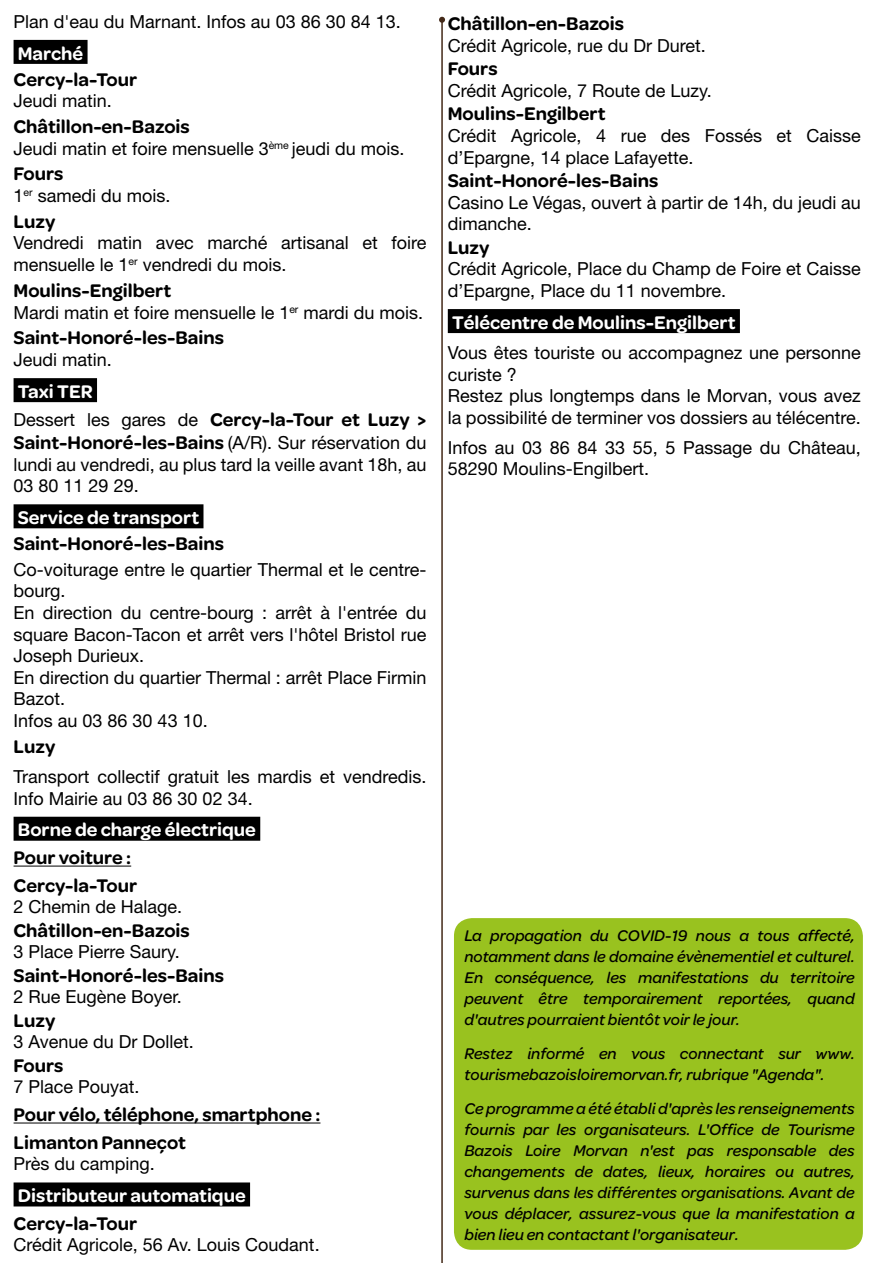
<style>
.page{position:relative;width:893px;height:1263px;background:#fff}
.page>*{position:absolute;margin:0;border:0;box-sizing:border-box;transform-origin:0 0}
.t1{font:600 19.5px/27.6px "Omnes";color:#000}
.t2{font:600 19.5px "Omnes";color:#fff}
.t3{font:18px/21.6px "Helvetica Neue LT Std";color:#000}
.t4{font:italic 500 16.5px/21px "Omnes";color:#000;text-align:justify}
.s1{color:#fff}
.s2{font-family:"Helvetica Neue LT Std";font-weight:400;font-size:18px}
</style>
<div class="page">
<div style="left:14px;top:40px;width:74px;height:24px;background:#000"></div>
<div style="left:14px;top:378px;width:83px;height:24px;background:#000"></div>
<div style="left:14px;top:504px;width:189px;height:24px;background:#000"></div>
<div style="left:14px;top:817px;width:246px;height:24px;background:#000"></div>
<hr style="left:14px;top:865px;width:117px;height:1px;background:#000">
<hr style="left:14px;top:1122px;width:306px;height:1px;background:#000">
<div style="left:14px;top:1182px;width:236px;height:24px;background:#000"></div>
<div style="left:448px;top:309px;width:292px;height:24px;background:#000"></div>
<hr style="left:441px;top:20px;width:2px;height:1243px;background:#432918">
<svg style="left:439px;top:17px;width:6px;height:6px"></svg>
<div style="left:454px;top:918px;width:409px;height:332px;background:#99c21f;border-radius:18px"></div>
<p class="t3" style="left:14px;top:10px;width:389px">Plan d'eau du Marnant. Infos au 03 86 30 84 13.</p>
<p class="t2" style="left:18px;top:39px;width:67px">Marché</p>
<p class="t1" style="left:14px;top:64px;width:125px">Cercy-la-Tour</p>
<p class="t3" style="left:14px;top:90px;width:100px">Jeudi matin.</p>
<p class="t1" style="left:14px;top:112px;width:178px">Châtillon-en-Bazois</p>
<p class="t3" style="left:14px;top:137px;width:392px">Jeudi matin et foire mensuelle 3<sup>ème</sup> jeudi du mois.</p>
<p class="t1" style="left:14px;top:159px;width:51px">Fours</p>
<p class="t3" style="left:14px;top:185px;width:158px">1<sup>er</sup> samedi du mois.</p>
<p class="t1" style="left:14px;top:207px;width:43px">Luzy</p>
<p class="t3" style="left:14px;top:232px;width:414px">Vendredi matin avec marché artisanal et foire mensuelle le 1<sup>er</sup> vendredi du mois.</p>
<p class="t1" style="left:14px;top:276px;width:159px">Moulins-Engilbert</p>
<p class="t3" style="left:14px;top:301px;width:411px">Mardi matin et foire mensuelle le 1<sup>er</sup> mardi du mois.</p>
<p class="t1" style="left:14px;top:323px;width:212px">Saint-Honoré-les-Bains</p>
<p class="t3" style="left:14px;top:349px;width:100px">Jeudi matin.</p>
<p class="t1" style="left:14px;top:377px;width:414px"><span class="s1">Taxi TER<br></span><span class="s2">Dessert les gares de</span> Cercy-la-Tour et Luzy &gt;</p>
<p class="t1" style="left:14px;top:428px;width:414px">Saint-Honoré-les-Bains <span class="s2">(A/R). Sur réservation du</span></p>
<p class="t3" style="left:14px;top:453px;width:414px">lundi au vendredi, au plus tard la veille avant 18h, au<br>03 80 11 29 29.</p>
<p class="t2" style="left:18px;top:504px;width:183px">Service de transport</p>
<p class="t1" style="left:14px;top:529px;width:212px">Saint-Honoré-les-Bains</p>
<p class="t3" style="left:14px;top:558px;width:414px">Co-voiturage entre le quartier Thermal et le centre&shy;bourg.<br>En direction du centre-bourg : arrêt à l'entrée du square Bacon-Tacon et arrêt vers l'hôtel Bristol rue<br>Joseph Durieux.<br>En direction du quartier Thermal : arrêt Place Firmin<br>Bazot.<br>Infos au 03 86 30 43 10.</p>
<p class="t1" style="left:14px;top:731px;width:43px">Luzy</p>
<p class="t3" style="left:14px;top:765px;width:414px">Transport collectif gratuit les mardis et vendredis.<br>Info Mairie au 03 86 30 02 34.</p>
<p class="t2" style="left:18px;top:816px;width:240px">Borne de charge électrique</p>
<p class="t1" style="left:14px;top:843px;width:125px">Pour voiture :<br>Cercy-la-Tour</p>
<p class="t3" style="left:14px;top:896px;width:170px">2 Chemin de Halage.</p>
<p class="t1" style="left:14px;top:915px;width:178px">Châtillon-en-Bazois</p>
<p class="t3" style="left:14px;top:941px;width:168px">3 Place Pierre Saury.</p>
<p class="t1" style="left:14px;top:960px;width:212px">Saint-Honoré-les-Bains</p>
<p class="t3" style="left:14px;top:986px;width:170px">2 Rue Eugène Boyer.</p>
<p class="t1" style="left:14px;top:1005px;width:43px">Luzy</p>
<p class="t3" style="left:14px;top:1031px;width:182px">3 Avenue du Dr Dollet.</p>
<p class="t1" style="left:14px;top:1050px;width:51px">Fours</p>
<p class="t3" style="left:14px;top:1076px;width:128px">7 Place Pouyat.</p>
<p class="t1" style="left:14px;top:1100px;width:308px">Pour vélo, téléphone, smartphone :<br>Limanton Panneçot</p>
<p class="t3" style="left:14px;top:1153px;width:143px">Près du camping.</p>
<p class="t2" style="left:18px;top:1182px;width:229px">Distributeur automatique</p>
<p class="t1" style="left:14px;top:1208px;width:125px">Cercy-la-Tour</p>
<p class="t3" style="left:14px;top:1234px;width:308px">Crédit Agricole, 56 Av. Louis Coudant.</p>
<p class="t1" style="left:448px;top:9px;width:178px">Châtillon-en-Bazois</p>
<p class="t3" style="left:448px;top:35px;width:260px">Crédit Agricole, rue du Dr Duret.</p>
<p class="t1" style="left:448px;top:54px;width:51px">Fours</p>
<p class="t3" style="left:448px;top:80px;width:266px">Crédit Agricole, 7 Route de Luzy.</p>
<p class="t1" style="left:448px;top:99px;width:159px">Moulins-Engilbert</p>
<p class="t3" style="left:448px;top:125px;width:414px">Crédit Agricole, 4 rue des Fossés et Caisse d’Epargne, 14 place Lafayette.</p>
<p class="t1" style="left:448px;top:166px;width:212px">Saint-Honoré-les-Bains</p>
<p class="t3" style="left:448px;top:191px;width:414px">Casino Le Végas, ouvert à partir de 14h, du jeudi au dimanche.</p>
<p class="t1" style="left:448px;top:232px;width:43px">Luzy</p>
<p class="t3" style="left:448px;top:258px;width:414px">Crédit Agricole, Place du Champ de Foire et Caisse d’Epargne, Place du 11 novembre.</p>
<p class="t2" style="left:452px;top:308px;width:285px">Télécentre de Moulins-Engilbert</p>
<p class="t3" style="left:448px;top:341px;width:414px">Vous êtes touriste ou accompagnez une personne curiste ?<br>Restez plus longtemps dans le Morvan, vous avez la possibilité de terminer vos dossiers au télécentre.</p>
<p class="t3" style="left:448px;top:436px;width:414px">Infos au 03 86 84 33 55, 5 Passage du Château,<br>58290 Moulins-Engilbert.</p>
<p class="t4" style="left:464px;top:924px;width:392px">La propagation du COVID-19 nous a tous affecté, notamment dans le domaine évènementiel et culturel.<br>En conséquence, les manifestations du territoire peuvent être temporairement reportées, quand d'autres pourraient bientôt voir le jour.</p>
<p class="t4" style="left:464px;top:1042px;width:392px">Restez informé en vous connectant sur www. tourismebazoisloiremorvan.fr, rubrique "Agenda".</p>
<p class="t4" style="left:464px;top:1097px;width:392px">Ce programme a été établi d'après les renseignements fournis par les organisateurs. L'Office de Tourisme Bazois Loire Morvan n'est pas responsable des changements de dates, lieux, horaires ou autres, survenus dans les différentes organisations. Avant de vous déplacer, assurez-vous que la manifestation a bien lieu en contactant l'organisateur.</p>
</div>
